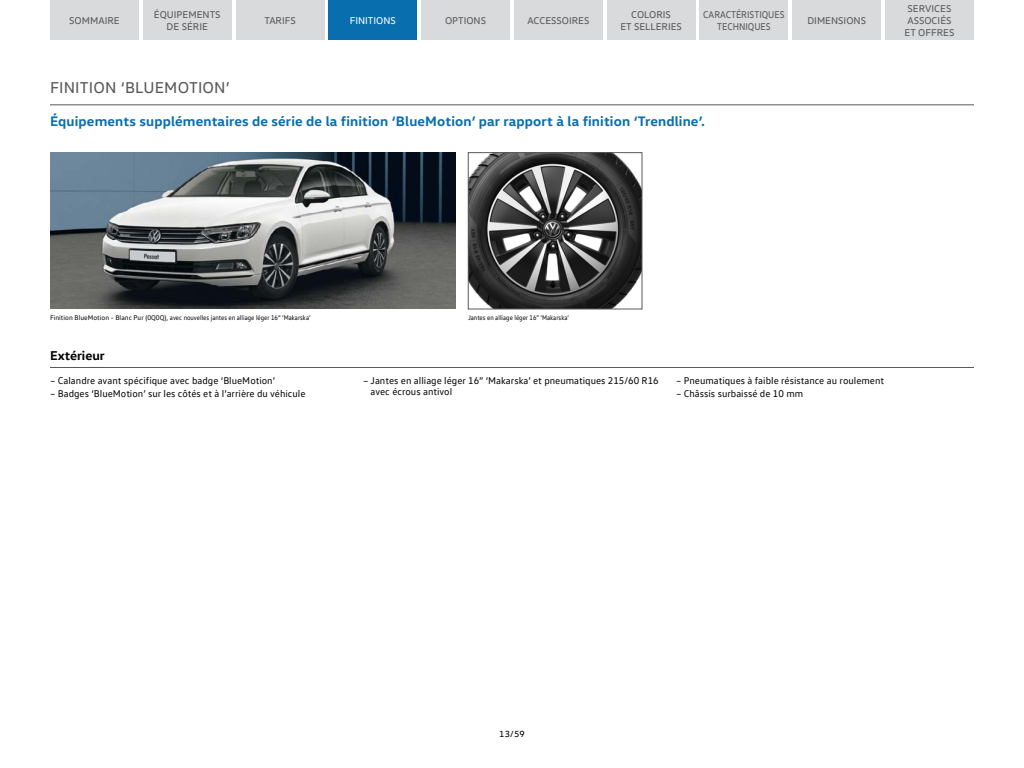
<style>
.page{position:relative;width:1024px;height:768px;background:#fff}
.page>*{position:absolute;margin:0;border:0;box-sizing:border-box;transform-origin:0 0}
.Fließtext{font:16px "VW Head";letter-spacing:.01em;color:#58585a}
.Fließtext-2{font:700 14px "VW Head";letter-spacing:.01em;color:#096eae}
.Fließtext-3{font:700 13px "VW Head";color:#000}
.Fließtext-4{font:10px/11px "VW Text";color:#000}
.Fließtext-5{font:10px/12px "VW Head";color:#58585a;text-align:center}
.Fließtext-6{font:10px/12px "VW Head";color:#58585a;text-align:center;scale:.9 1}
.Fließtext-7{font:10px "VW Head";color:#fff}
.t1{font:9px "VW Head";color:#000}
.Fließtext-8{font:7px "VW Text";color:#000}
.Fließtext-9{font:7px "VW Text";color:#000;scale:.9 1}
</style>
<div class="page">
<img style="left:50px;top:153px;width:406px;height:156px">
<hr style="left:50px;top:105px;width:924px;height:1px;background:#58585a">
<hr style="left:50px;top:367px;width:924px;height:1px;background:#58585a">
<img style="left:470px;top:154px;width:170px;height:153px">
<div style="left:468px;top:152px;width:174px;height:157px;border:1px solid #58585a"></div>
<div style="left:328px;top:0;width:89px;height:40px;background:#096eae"></div>
<div style="left:607px;top:0;width:89px;height:40px;background:#d9dadb"></div>
<div style="left:143px;top:0;width:89px;height:40px;background:#d9dadb"></div>
<div style="left:421px;top:0;width:89px;height:40px;background:#d9dadb"></div>
<div style="left:699px;top:0;width:89px;height:40px;background:#d9dadb"></div>
<div style="left:236px;top:0;width:89px;height:40px;background:#d9dadb"></div>
<div style="left:514px;top:0;width:89px;height:40px;background:#d9dadb"></div>
<div style="left:792px;top:0;width:89px;height:40px;background:#d9dadb"></div>
<div style="left:50px;top:0;width:89px;height:40px;background:#d9dadb"></div>
<div style="left:885px;top:0;width:89px;height:40px;background:#d9dadb"></div>
<p class="Fließtext-5" style="left:154px;top:9px;width:68px">ÉQUIPEMENTS<br>DE SÉRIE</p>
<p class="Fließtext-5" style="left:445px;top:15px;width:43px">OPTIONS</p>
<p class="Fließtext-6" style="left:703px;top:9px;width:92px">CARACTÉRISTIQUES<br>TECHNIQUES</p>
<p class="Fließtext-7" style="left:350px;top:15px;width:48px">FINITIONS</p>
<p class="Fließtext-5" style="left:620px;top:9px;width:63px">COLORIS<br>ET SELLERIES</p>
<p class="Fließtext-5" style="left:69px;top:15px;width:52px">SOMMAIRE</p>
<p class="Fließtext-5" style="left:264px;top:15px;width:33px">TARIFS</p>
<p class="Fließtext-5" style="left:527px;top:15px;width:63px">ACCESSOIRES</p>
<p class="Fließtext-5" style="left:807px;top:15px;width:60px">DIMENSIONS</p>
<p class="Fließtext" style="left:50px;top:77px;width:181px">FINITION ‘BLUEMOTION’</p>
<p class="Fließtext-2" style="left:50px;top:112px;width:656px">Équipements supplémentaires de série de la finition ‘BlueMotion’ par rapport à la finition ‘Trendline’.</p>
<p class="Fließtext-5" style="left:905px;top:3px;width:51px">SERVICES<br>ASSOCIÉS<br>ET OFFRES</p>
<p class="Fließtext-8" style="left:50px;top:313px;width:262px">Finition BlueMotion - Blanc Pur (0Q0Q), avec nouvelles jantes en alliage léger 16“ ‘Makarska’</p>
<p class="Fließtext-3" style="left:50px;top:347px;width:56px">Extérieur</p>
<p class="Fließtext-4" style="left:50px;top:375px;width:227px">– Calandre avant spécifique avec badge ‘BlueMotion’</p>
<p class="Fließtext-4" style="left:50px;top:388px;width:257px">– Badges ‘BlueMotion’ sur les côtés et à l’arrière du véhicule</p>
<p class="Fließtext-9" style="left:468px;top:313px;width:114px">Jantes en alliage léger 16” ‘Makarska’</p>
<p class="Fließtext-4" style="left:371px;top:375px;width:290px;text-indent:-8px">– Jantes en alliage léger 16” ‘Makarska’ et pneumatiques 215/60 R16 avec écrous antivol</p>
<p class="Fließtext-4" style="left:676px;top:375px;width:210px">– Pneumatiques à faible résistance au roulement</p>
<p class="Fließtext-4" style="left:676px;top:388px;width:129px">– Châssis surbaissé de 10 mm</p>
<p class="t1" style="left:499px;top:728px;width:27px">13/59</p>
</div>
